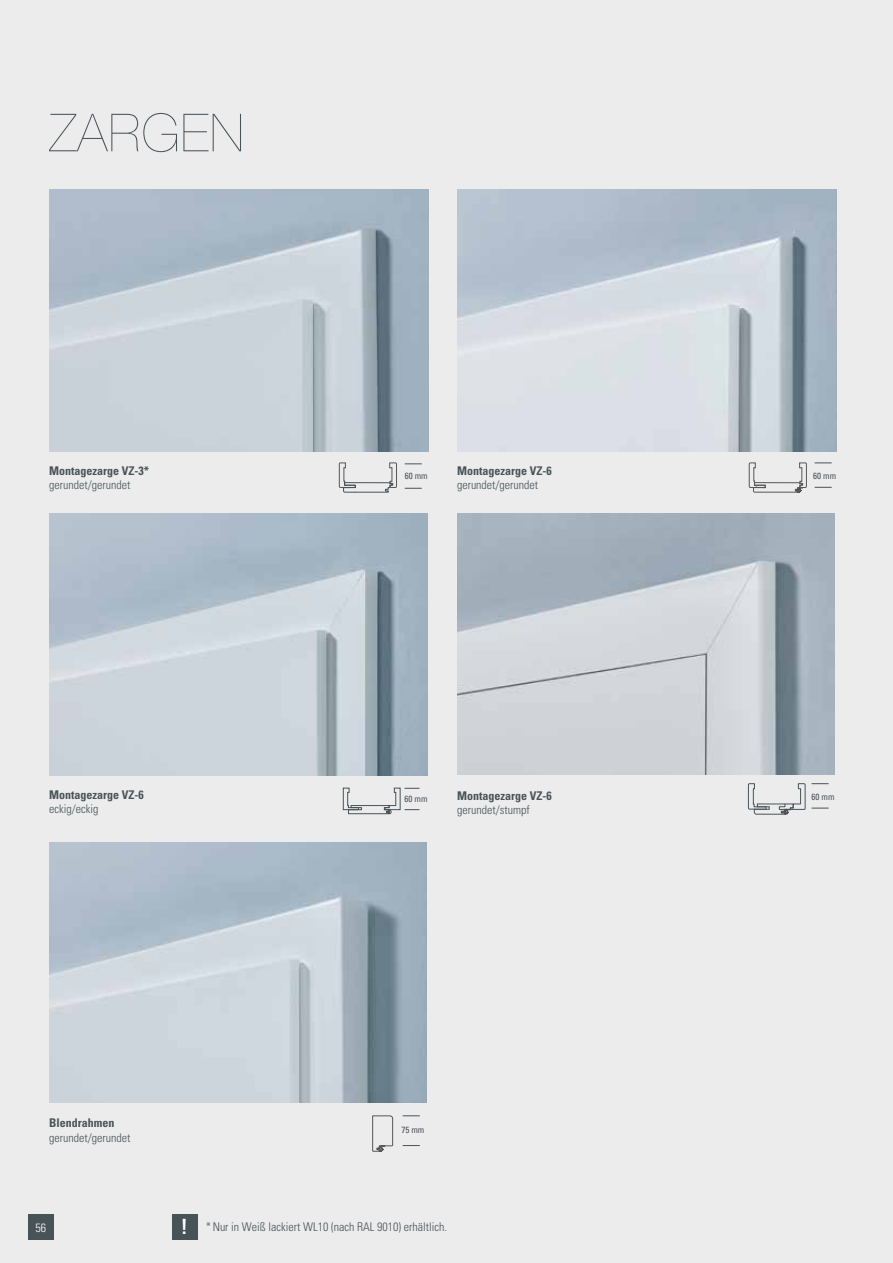
<style>
.page{position:relative;width:893px;height:1263px;background:#ececec}
.page>*{position:absolute;margin:0;border:0;box-sizing:border-box;transform-origin:0 0}
.t1{font:200 52.5px "Helvetica Neue";letter-spacing:.02em;color:#485358}
.t2{font:700 condensed 21px "Univers LT Std";color:#fff}
.t3{font:300 condensed 12px "Univers LT Std";color:#485358}
.t4{font:700 condensed 12px "Univers LT Std";color:#485358}
.t5{font:300 condensed 12px "Univers LT Std";color:#fff}
.t6{font:condensed 9px "Univers LT Std";color:#485358}
</style>
<div class="page">
<img style="left:49px;top:842px;width:377px;height:261px">
<svg style="left:403px;top:1145px;width:17px;height:1px"></svg>
<svg style="left:403px;top:1115px;width:17px;height:1px"></svg>
<svg style="left:372px;top:1115px;width:21px;height:37px"></svg>
<img style="left:457px;top:514px;width:377px;height:260px">
<svg style="left:812px;top:808px;width:17px;height:1px"></svg>
<svg style="left:812px;top:783px;width:17px;height:1px"></svg>
<svg style="left:748px;top:783px;width:58px;height:32px"></svg>
<img style="left:49px;top:514px;width:379px;height:261px">
<svg style="left:343px;top:788px;width:76px;height:26px"></svg>
<img style="left:457px;top:189px;width:379px;height:262px">
<img style="left:49px;top:189px;width:379px;height:262px">
<svg style="left:405px;top:488px;width:17px;height:1px"></svg>
<svg style="left:405px;top:464px;width:17px;height:1px"></svg>
<svg style="left:339px;top:462px;width:58px;height:30px"></svg>
<svg style="left:815px;top:487px;width:17px;height:1px"></svg>
<svg style="left:815px;top:463px;width:17px;height:1px"></svg>
<svg style="left:749px;top:462px;width:58px;height:30px"></svg>
<div style="left:172px;top:1214px;width:25px;height:25px;background:#485358"></div>
<div style="left:28px;top:1214px;width:26px;height:25px;background:#485358"></div>
<h1 class="t1" style="left:50px;top:92px;width:195px">ZARGEN</h1>
<p class="t4" style="left:49px;top:463px;width:101px">Montagezarge VZ-3*</p>
<p class="t3" style="left:49px;top:478px;width:83px">gerundet/gerundet</p>
<p class="t6" style="left:405px;top:470px;width:24px">60 mm</p>
<p class="t4" style="left:457px;top:463px;width:96px">Montagezarge VZ-6</p>
<p class="t3" style="left:457px;top:478px;width:83px">gerundet/gerundet</p>
<p class="t6" style="left:813px;top:470px;width:24px">60 mm</p>
<p class="t4" style="left:49px;top:787px;width:96px">Montagezarge VZ-6</p>
<p class="t6" style="left:812px;top:791px;width:24px">60 mm</p>
<p class="t3" style="left:49px;top:802px;width:51px">eckig/eckig</p>
<p class="t4" style="left:457px;top:788px;width:96px">Montagezarge VZ-6</p>
<p class="t3" style="left:457px;top:803px;width:74px">gerundet/stumpf</p>
<p class="t6" style="left:405px;top:793px;width:24px">60 mm</p>
<p class="t4" style="left:49px;top:1115px;width:67px">Blendrahmen</p>
<p class="t3" style="left:49px;top:1130px;width:83px">gerundet/gerundet</p>
<p class="t6" style="left:401px;top:1124px;width:24px">75 mm</p>
<h2 class="t2" style="left:181px;top:1214px;width:8px">!</h2>
<p class="t5" style="left:35px;top:1220px;width:12px">56</p>
<p class="t3" style="left:206px;top:1219px;width:243px">* Nur in Weiß lackiert WL10 (nach RAL 9010) erhältlich.</p>
</div>
